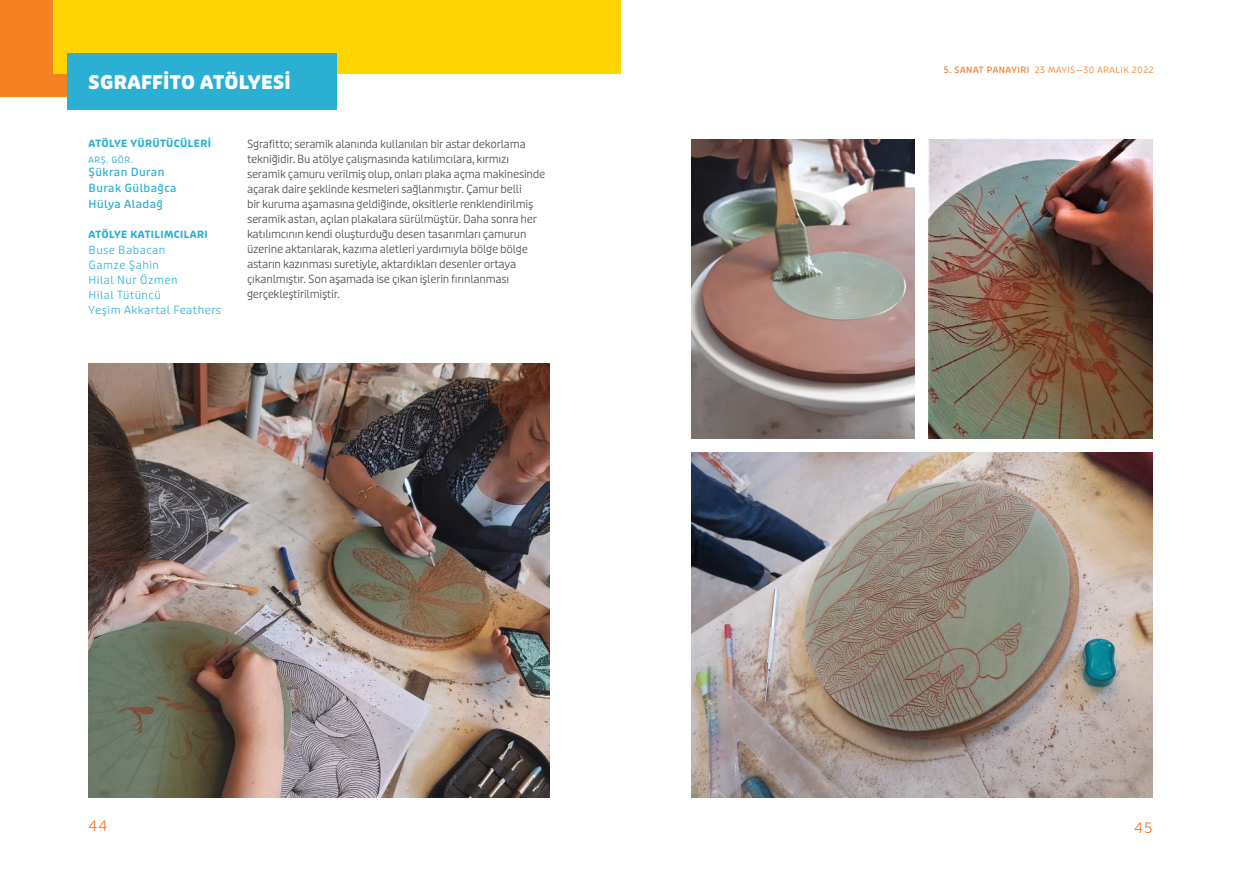
<style>
.page{position:relative;width:1241px;height:886px;background:#fff}
.page>*{position:absolute;margin:0;border:0;box-sizing:border-box;transform-origin:0 0}
.t1{font:700 expanded 18.75px "Puffin Display Soft";letter-spacing:.02em;color:#fff}
.t2{font:15px "Museo Sans 300";color:#f47921}
.t3{font:300 11.25px/15px "Puffin Display Soft";letter-spacing:-.02em;color:#494a4b}
.t4{font:300 11.25px "Puffin Display Soft";letter-spacing:.04em;color:#2bb0d4}
.t5{font:11.25px "Puffin Display Soft Medm";letter-spacing:.04em;color:#2bb0d4}
.t6{font:700 10px "Puffin Display Soft";letter-spacing:.04em;color:#2bb0d4}
.t7{font:300 8.75px "Puffin Display Soft";letter-spacing:.06em;color:#f47921}
.t8{font:8.75px "Puffin Display Soft";letter-spacing:.06em;color:#2bb0d4}
.s1{font-family:"Puffin Display Soft Medm";font-weight:400}
</style>
<div class="page">
<div style="left:0;top:0;width:74px;height:96px;background:#f58220"></div>
<div style="left:53px;top:0;width:567px;height:74px;background:#ffd400"></div>
<div style="left:68px;top:53px;width:269px;height:56px;background:#2bb0d4"></div>
<img style="left:89px;top:363px;width:460px;height:434px">
<img style="left:691px;top:139px;width:223px;height:299px">
<img style="left:928px;top:139px;width:224px;height:299px">
<img style="left:691px;top:452px;width:461px;height:345px">
<p class="t1" style="left:89px;top:70px;width:204px">SGRAFFİTO ATÖLYESİ</p>
<p class="t6" style="left:89px;top:138px;width:124px">ATÖLYE YÜRÜTÜCÜLERİ</p>
<p class="t8" style="left:89px;top:154px;width:46px">ARŞ. GÖR.</p>
<p class="t5" style="left:89px;top:165px;width:77px">Şükran Duran</p>
<p class="t5" style="left:89px;top:181px;width:89px">Burak Gülbağca</p>
<p class="t5" style="left:89px;top:198px;width:76px">Hülya Aladağ</p>
<p class="t4" style="left:89px;top:243px;width:78px">Buse Babacan</p>
<p class="t4" style="left:89px;top:258px;width:72px">Gamze Şahin</p>
<p class="t4" style="left:89px;top:273px;width:90px">Hilal Nur Özmen</p>
<p class="t4" style="left:89px;top:288px;width:74px">Hilal Tütüncü</p>
<p class="t4" style="left:89px;top:303px;width:134px">Yeşim Akkartal Feathers</p>
<p class="t6" style="left:89px;top:228px;width:121px">ATÖLYE KATILIMCILARI</p>
<p class="t3" style="left:247px;top:137px;width:300px">Sgrafitto; seramik alanında kullanılan bir astar dekorlama tekniğidir. Bu atölye çalışmasında katılımcılara, kırmızı seramik çamuru verilmiş olup, onları plaka açma makinesinde açarak daire şeklinde kesmeleri sağlanmıştır. Çamur belli<br>bir kuruma aşamasına geldiğinde, oksitlerle renklendirilmiş seramik astarı, açılan plakalara sürülmüştür. Daha sonra her katılımcının kendi oluşturduğu desen tasarımları çamurun üzerine aktarılarak, kazıma aletleri yardımıyla bölge bölge</p>
<p class="t3" style="left:247px;top:257px;width:271px">astarın kazınması suretiyle, aktardıkları desenler ortaya çıkarılmıştır. Son aşamada ise çıkan işlerin fırınlanması gerçekleştirilmiştir.</p>
<h2 class="t2" style="left:89px;top:818px;width:20px">44</h2>
<p class="t7" style="left:943px;top:65px;width:211px"><span class="s1">5. SANAT PANAYIRI</span> 23 MAYIS—30 ARALIK 2022</p>
<h2 class="t2" style="left:1134px;top:820px;width:20px">45</h2>
</div>
